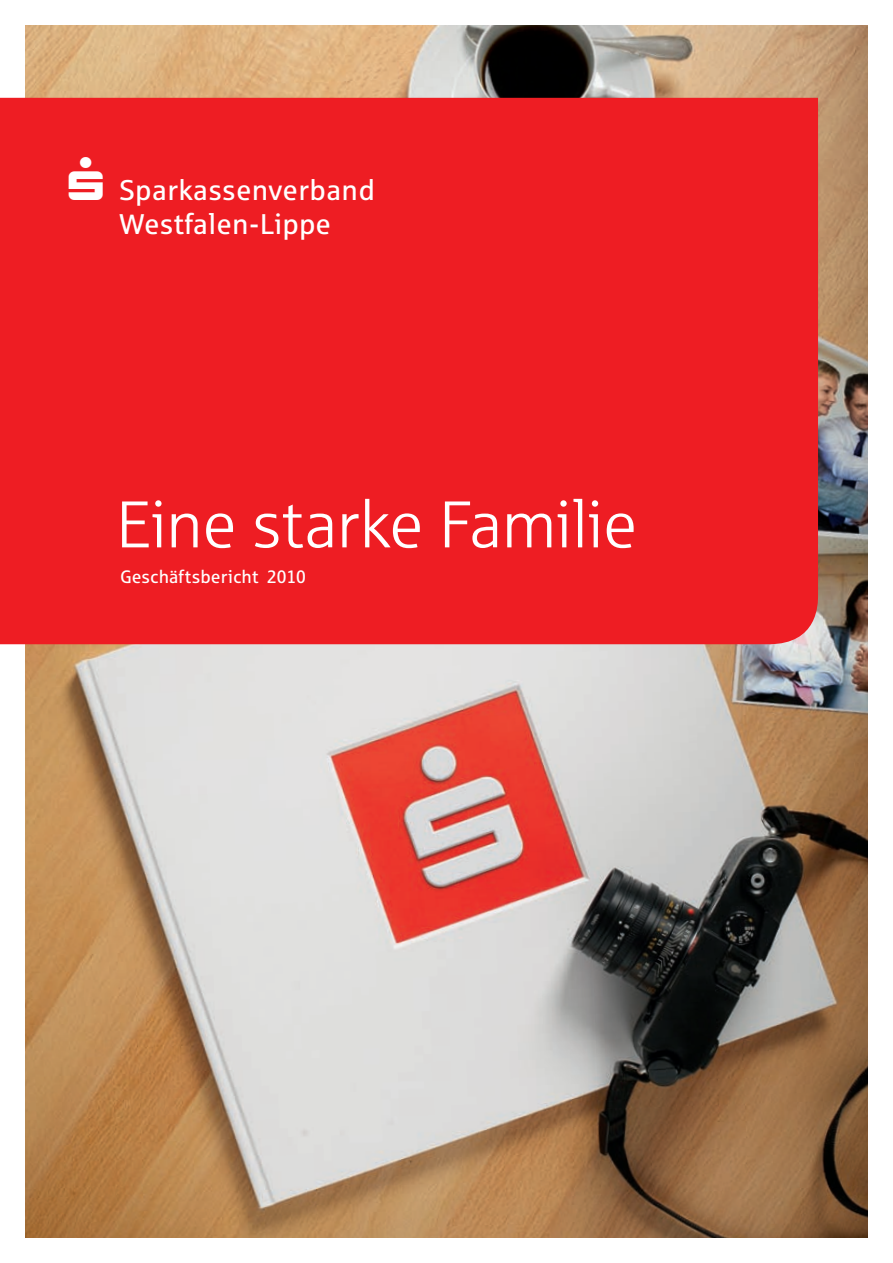
<style>
.page{position:relative;width:893px;height:1263px;background:#fff}
.page>*{position:absolute;margin:0;border:0;box-sizing:border-box;transform-origin:0 0}
.t1{font:66px "Sparkasse Lt";letter-spacing:-.015em;color:#fff}
.t2{font:28.5px/33.9px "Sparkasse Rg";letter-spacing:.01em;color:#fff}
.t3{font:18px "Sparkasse Rg";color:#fff}
</style>
<div class="page">
<img style="left:26px;top:26px;width:841px;height:1211px">
<div style="left:0;top:98px;width:818px;height:546px;background:#ee1d23"></div>
<svg style="left:69px;top:157px;width:34px;height:43px"></svg>
<p class="t2" style="left:119px;top:173px;width:257px">Sparkassenverband<br>Westfalen-Lippe</p>
<h1 class="t1" style="left:116px;top:485px;width:523px">Eine starke Familie</h1>
<p class="t3" style="left:120px;top:566px;width:188px">Geschäftsbericht 2010</p>
</div>
